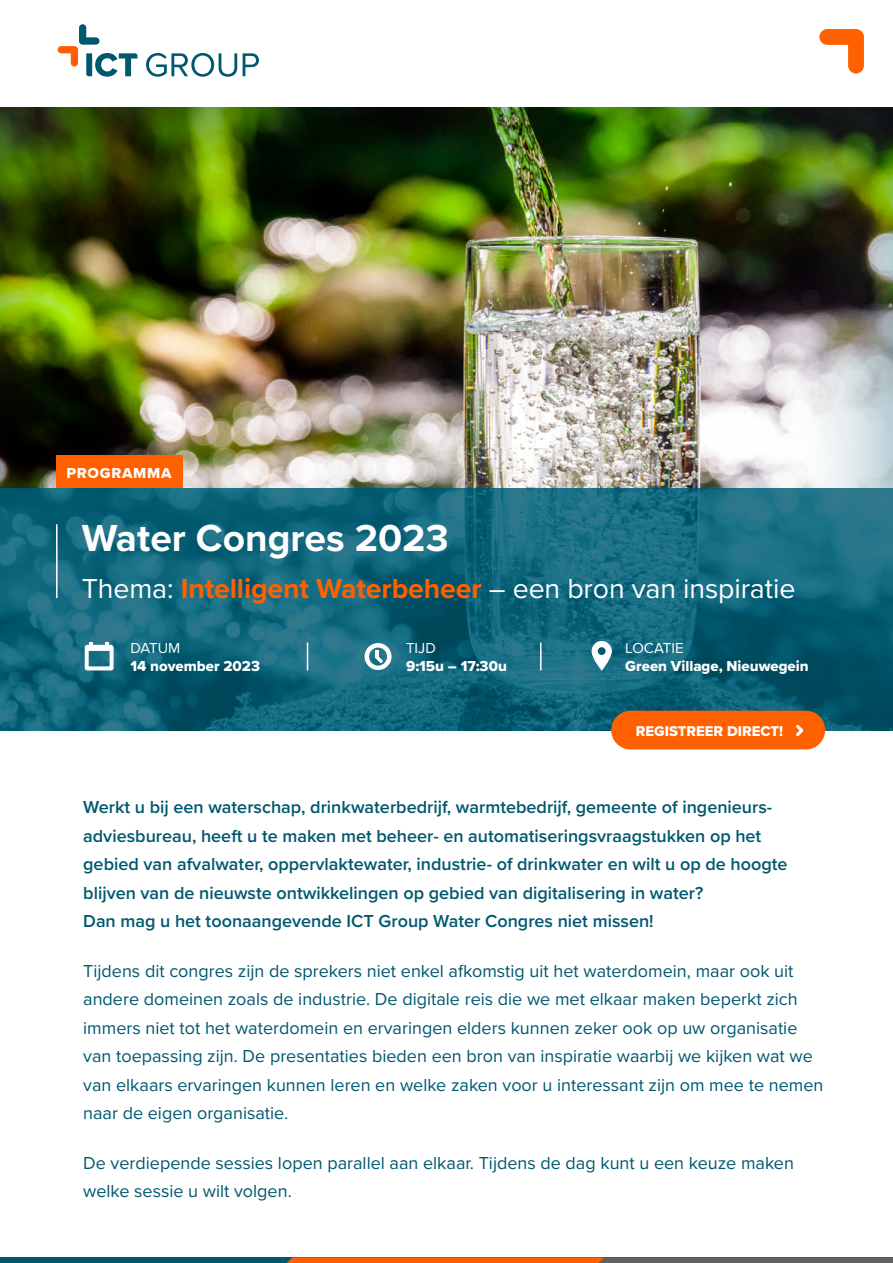
<style>
.page{position:relative;width:893px;height:1263px;background:#fff}
.page>*{position:absolute;margin:0;border:0;box-sizing:border-box;transform-origin:0 0}
.t1{font:700 39px "Proxima Nova";color:#fff}
.t2{font:28.5px "Proxima Nova";letter-spacing:-.005em;color:#fff}
.t3{font:18px/28.5px "Proxima Nova";color:#00586f}
.t4{font:600 18px/28.5px "Proxima Nova";color:#00586f}
.t5{font:15px "Proxima Nova Extrabld";color:#fff}
.t6{font:15px "Proxima Nova";color:#fff}
.t7{font:15px "Proxima Nova Extrabld";letter-spacing:.05em;color:#fff}
.t8{font:14.7px "Proxima Nova Extrabld";color:#fff}
.s1{font-weight:700;color:#ff6000}
</style>
<div class="page">
<div style="left:0;top:97px;width:893px;height:634px;background:#00586f;opacity:.75"></div>
<img style="left:0;top:488px;width:893px;height:242px">
<div style="left:0;top:1257px;width:893px;height:6px;background:#00586f"></div>
<svg style="left:287px;top:1257px;width:606px;height:6px;background:#a75f32"></svg>
<svg style="left:146px;top:53px;width:91px;height:24px"></svg>
<svg style="left:243px;top:53px;width:16px;height:23px"></svg>
<svg style="left:58px;top:24px;width:79px;height:53px"></svg>
<hr style="left:56px;top:524px;width:2px;height:74px;background:#fff">
<svg style="left:307px;top:642px;width:1px;height:28px"></svg>
<hr style="left:540px;top:642px;width:2px;height:28px;background:#fff">
<svg style="left:84px;top:642px;width:30px;height:29px"></svg>
<div style="left:365px;top:643px;width:27px;height:27px;border:4px solid #fff;border-radius:50%"></div>
<svg style="left:375px;top:650px;width:8px;height:13px"></svg>
<div style="left:592px;top:641px;width:20px;height:20px;background:#fff;border-radius:50%"></div>
<svg style="left:592px;top:643px;width:20px;height:28px"></svg>
<div style="left:598px;top:647px;width:8px;height:8px;background:#00586f;border-radius:50%"></div>
<div style="left:611px;top:711px;width:214px;height:38px;background:#ff6000;border-radius:19px"></div>
<svg style="left:796px;top:725px;width:7px;height:11px"></svg>
<svg style="left:819px;top:29px;width:45px;height:45px"></svg>
<div style="left:56px;top:455px;width:126px;height:33px;background:#ff6000"></div>
<p class="t7" style="left:67px;top:461px;width:107px">PROGRAMMA</p>
<h1 class="t1" style="left:82px;top:509px;width:368px">Water Congres 2023</h1>
<h2 class="t2" style="left:82px;top:567px;width:715px">Thema: <span class="s1">Intelligent Waterbeheer</span> – een bron van inspiratie</h2>
<p class="t6" style="left:130px;top:637px;width:51px">DATUM</p>
<p class="t5" style="left:130px;top:655px;width:131px">14 november 2023</p>
<p class="t6" style="left:625px;top:637px;width:60px">LOCATIE</p>
<p class="t5" style="left:625px;top:655px;width:185px">Green Village, Nieuwegein</p>
<p class="t6" style="left:406px;top:637px;width:31px">TIJD</p>
<p class="t5" style="left:406px;top:655px;width:102px">9:15u – 17:30u</p>
<p class="t8" style="left:636px;top:720px;width:149px">REGISTREER DIRECT!</p>
<p class="t4" style="left:83px;top:792px;width:706px">Werkt u bij een waterschap, drinkwaterbedrijf, warmtebedrijf, gemeente of ingenieurs&shy;adviesbureau, heeft u te maken met beheer- en automatiseringsvraagstukken op het gebied van afvalwater, oppervlaktewater, industrie- of drinkwater en wilt u op de hoogte blijven van de nieuwste ontwikkelingen op gebied van digitalisering in water?<br>Dan mag u het toonaangevende ICT Group Water Congres niet missen!</p>
<p class="t3" style="left:83px;top:956px;width:742px">Tijdens dit congres zijn de sprekers niet enkel afkomstig uit het waterdomein, maar ook uit andere domeinen zoals de industrie. De digitale reis die we met elkaar maken beperkt zich immers niet tot het waterdomein en ervaringen elders kunnen zeker ook op uw organisatie van toepassing zijn. De presentaties bieden een bron van inspiratie waarbij we kijken wat we van elkaars ervaringen kunnen leren en welke zaken voor u interessant zijn om mee te nemen naar de eigen organisatie.</p>
<p class="t3" style="left:83px;top:1148px;width:712px">De verdiepende sessies lopen parallel aan elkaar. Tijdens de dag kunt u een keuze maken welke sessie u wilt volgen.</p>
</div>
